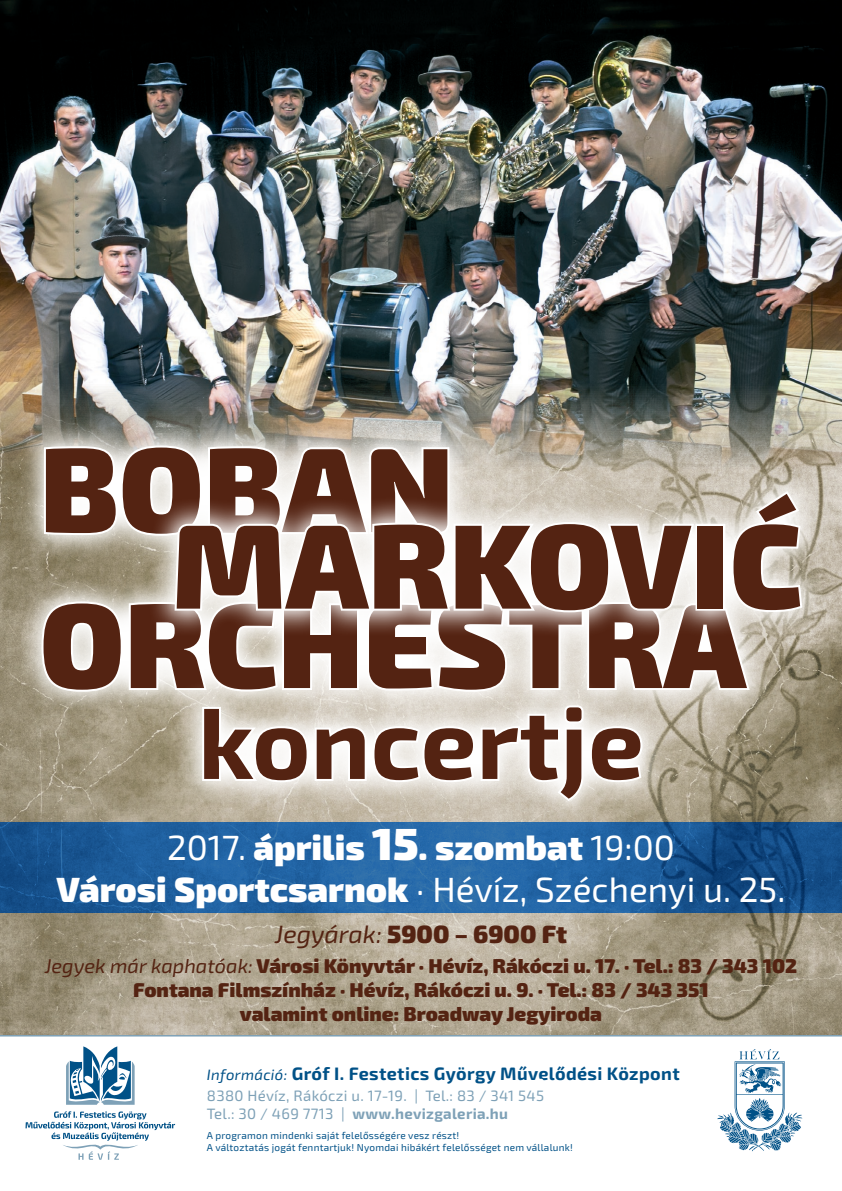
<style>
.page{position:relative;width:842px;height:1191px;background:#fff}
.page>*{position:absolute;margin:0;border:0;box-sizing:border-box;transform-origin:0 0}
.t1{font:900 120px "Exo 2.0";color:#542312}
.t2{font:700 100px "Exo 2.0";color:#542312}
.t3{font:35px "Exo 2.0";color:#fff}
.t4{font:900 35px "Exo 2.0";color:#fff}
.t5{font:900 25px "Exo 2.0";color:#542312}
.t6{font:900 20px "Exo 2.0";color:#542312}
.t7{font:700 18px "Exo 2.0";letter-spacing:.02em;color:#005187}
.t8{font:15px "Exo 2.0";letter-spacing:.02em;color:#7ea1b7}
.t9{font:700 15px "Exo 2.0";letter-spacing:.02em;color:#7ea1b7}
.t10{font:10px "Exo 2.0";letter-spacing:.02em;color:#005187}
.s1{font-weight:400}
.s2{font-size:45px}
.s3{font-weight:900}
.s4{font-weight:400;font-style:italic}
.s5{font-weight:400;font-style:italic;font-size:15px}
</style>
<div class="page">
<img style="left:0;top:556px;width:842px;height:479px">
<img style="left:0;top:0;width:842px;height:556px">
<svg style="left:717px;top:1049px;width:85px;height:102px"></svg>
<svg style="left:26px;top:1111px;width:149px;height:48px"></svg>
<svg style="left:66px;top:1046px;width:69px;height:58px"></svg>
<hr style="left:0;top:1035px;width:842px;height:1px;background:#7ea1b7">
<div style="left:736px;top:1149px;width:8px;height:8px;background:#fff;border-radius:50%"></div>
<svg style="left:15px;top:417px;width:827px;height:155px;background:#a19a8c"></svg>
<svg style="left:13px;top:572px;width:160px;height:232px;background:#a29881"></svg>
<svg style="left:173px;top:694px;width:669px;height:128px;background:#ada48f"></svg>
<svg style="left:200px;top:703px;width:444px;height:100px"></svg>
<svg style="left:146px;top:462px;width:696px;height:232px;background:#b8af9e"></svg>
<svg style="left:40px;top:443px;width:764px;height:250px"></svg>
<svg style="left:0;top:822px;width:842px;height:91px;background:#1e5d9b"></svg>
<p class="t1" style="left:40px;top:416px;width:415px">BOBAN</p>
<p class="t1" style="left:172px;top:492px;width:632px">MARKOVIĆ</p>
<p class="t1" style="left:40px;top:572px;width:708px">ORCHESTRA</p>
<p class="t2" style="left:198px;top:684px;width:447px">koncertje</p>
<p class="t4" style="left:167px;top:825px;width:509px"><span class="s1">2017.</span> április <span class="s2">15</span>. szombat <span class="s1">19:00</span></p>
<p class="t3" style="left:57px;top:868px;width:730px"><span class="s3">Városi Sportcsarnok</span> · Hévíz, Széchenyi u. 25.</p>
<p class="t5" style="left:275px;top:919px;width:294px"><span class="s4">Jegyárak:</span> 5900 – 6900 Ft</p>
<p class="t6" style="left:45px;top:953px;width:754px"><span class="s4">Jegyek már kaphatóak:</span> Városi Könyvtár · Hévíz, Rákóczi u. 17. · Tel.: 83 / 343 102</p>
<p class="t6" style="left:133px;top:977px;width:577px">Fontana Filmszínház · Hévíz, Rákóczi u. 9. · Tel.: 83 / 343 351</p>
<p class="t6" style="left:240px;top:1001px;width:364px">valamint online: Broadway Jegyiroda</p>
<p class="t7" style="left:207px;top:1062px;width:474px"><span class="s5">Információ:</span> Gróf I. Festetics György Művelődési Központ</p>
<p class="t8" style="left:207px;top:1086px;width:339px">8380 Hévíz, Rákóczi u. 17-19. | Tel.: 83 / 341 545</p>
<p class="t9" style="left:207px;top:1104px;width:303px"><span class="s1">Tel.: 30 / 469 7713 |</span> www.hevizgaleria.hu</p>
<p class="t10" style="left:207px;top:1130px;width:254px">A programon mindenki saját felelősségére vesz részt!</p>
<p class="t10" style="left:207px;top:1142px;width:367px">A változtatás jogát fenntartjuk! Nyomdai hibákért felelősséget nem vállalunk!</p>
</div>
